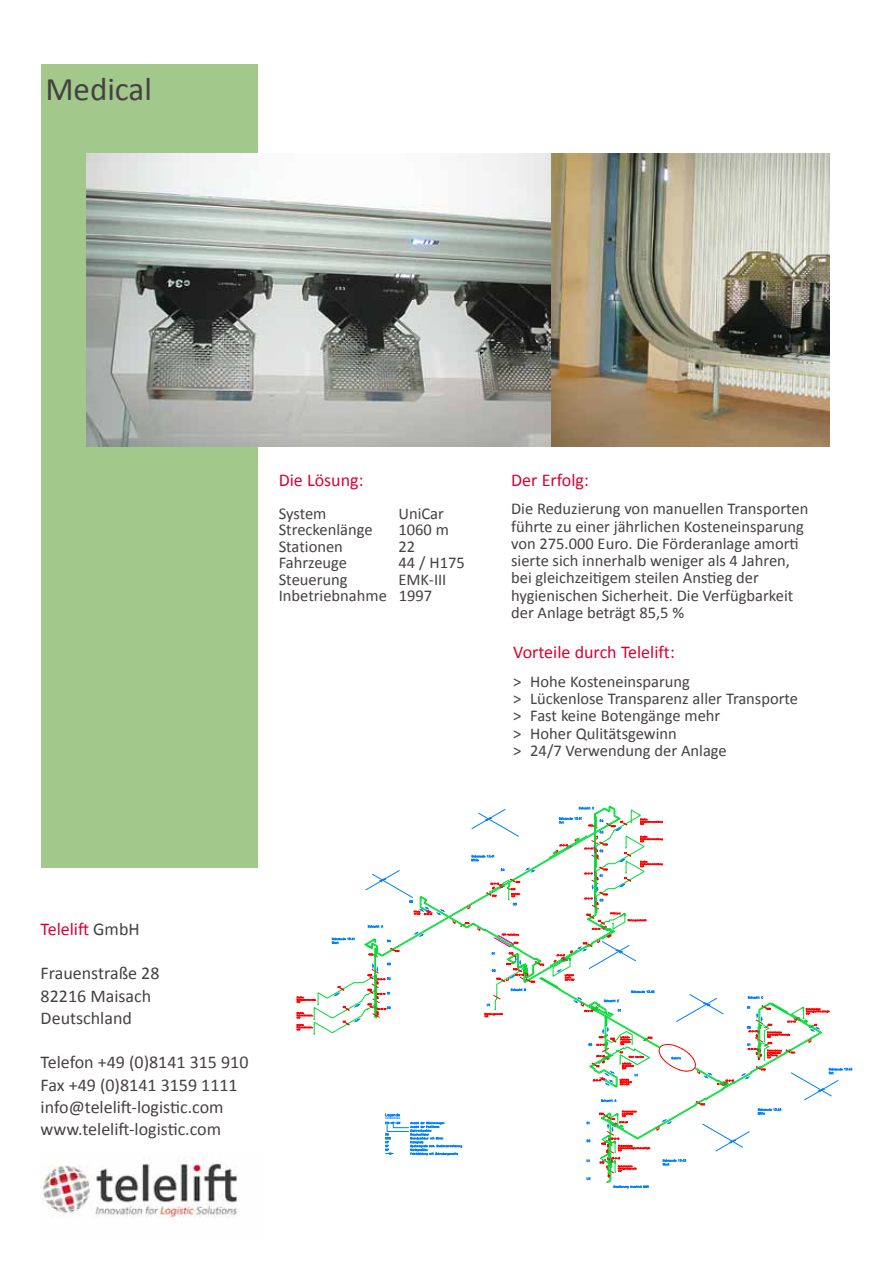
<style>
.page{position:relative;width:893px;height:1263px;background:#fff}
.page>*{position:absolute;margin:0;border:0;box-sizing:border-box;transform-origin:0 0}
.t1{font:33px "Calibri";color:#464142}
.t2{font:18px/22.2px "Calibri";color:#464142}
.t3{font:18px "Calibri";color:#db0031}
.t4{font:16.5px/17.2px "Calibri";color:#464142}
.s1{color:#464142}
</style>
<div class="page">
<img style="left:42px;top:1163px;width:196px;height:55px">
<div style="left:41px;top:64px;width:217px;height:803px;background:#a2c88b"></div>
<img style="left:86px;top:153px;width:466px;height:293px">
<img style="left:552px;top:153px;width:277px;height:293px">
<svg style="left:296px;top:805px;width:557px;height:384px"></svg>
<div style="left:760px;top:1150px;width:118px;height:77px;background:#fff"></div>
<h1 class="t1" style="left:45px;top:69px;width:108px">Medical</h1>
<p class="t3" style="left:279px;top:468px;width:86px">Die Lösung:</p>
<p class="t4" style="left:279px;top:504px;width:49px">System</p>
<p class="t4" style="left:398px;top:504px;width:47px">UniCar</p>
<p class="t4" style="left:279px;top:521px;width:95px">Streckenlänge</p>
<p class="t4" style="left:398px;top:521px;width:52px">1060 m</p>
<p class="t4" style="left:279px;top:537px;width:66px">Stationen</p>
<p class="t4" style="left:398px;top:537px;width:18px">22</p>
<p class="t4" style="left:279px;top:554px;width:70px">Fahrzeuge</p>
<p class="t4" style="left:398px;top:554px;width:68px">44 / H175</p>
<p class="t4" style="left:279px;top:570px;width:70px">Steuerung</p>
<p class="t4" style="left:279px;top:571px;width:169px;line-height:16.5px;text-indent:120px">EMK-III<br>Inbetriebnahme 1997</p>
<p class="t3" style="left:511px;top:468px;width:79px">Der Erfolg:</p>
<p class="t4" style="left:511px;top:500px;width:299px">Die Reduzierung von manuellen Transporten führte zu einer jährlichen Kosteneinsparung von 275.000 Euro. Die Förderanlage amorti sierte sich innerhalb weniger als 4 Jahren, bei gleichzeitigem steilen Anstieg der hygienischen Sicherheit. Die Verfügbarkeit der Anlage beträgt 85,5 %</p>
<p class="t3" style="left:513px;top:640px;width:163px">Vorteile durch Telelift:</p>
<p class="t4" style="left:513px;top:673px;width:286px">&gt; Hohe Kosteneinsparung<br>&gt; Lückenlose Transparenz aller Transporte &gt; Fast keine Botengänge mehr<br>&gt; Hoher Qulitätsgewinn<br>&gt; 24/7 Verwendung der Anlage</p>
<p class="t3" style="left:41px;top:917px;width:101px">Telelift <span class="s1">GmbH</span></p>
<p class="t2" style="left:41px;top:962px;width:120px">Frauenstraße 28<br>82216 Maisach<br>Deutschland</p>
<p class="t2" style="left:41px;top:1051px;width:209px">Telefon +49 (0)8141 315 910<br>Fax +49 (0)8141 3159 1111 info@telelift-logistic.com www.telelift-logistic.com</p>
</div>
